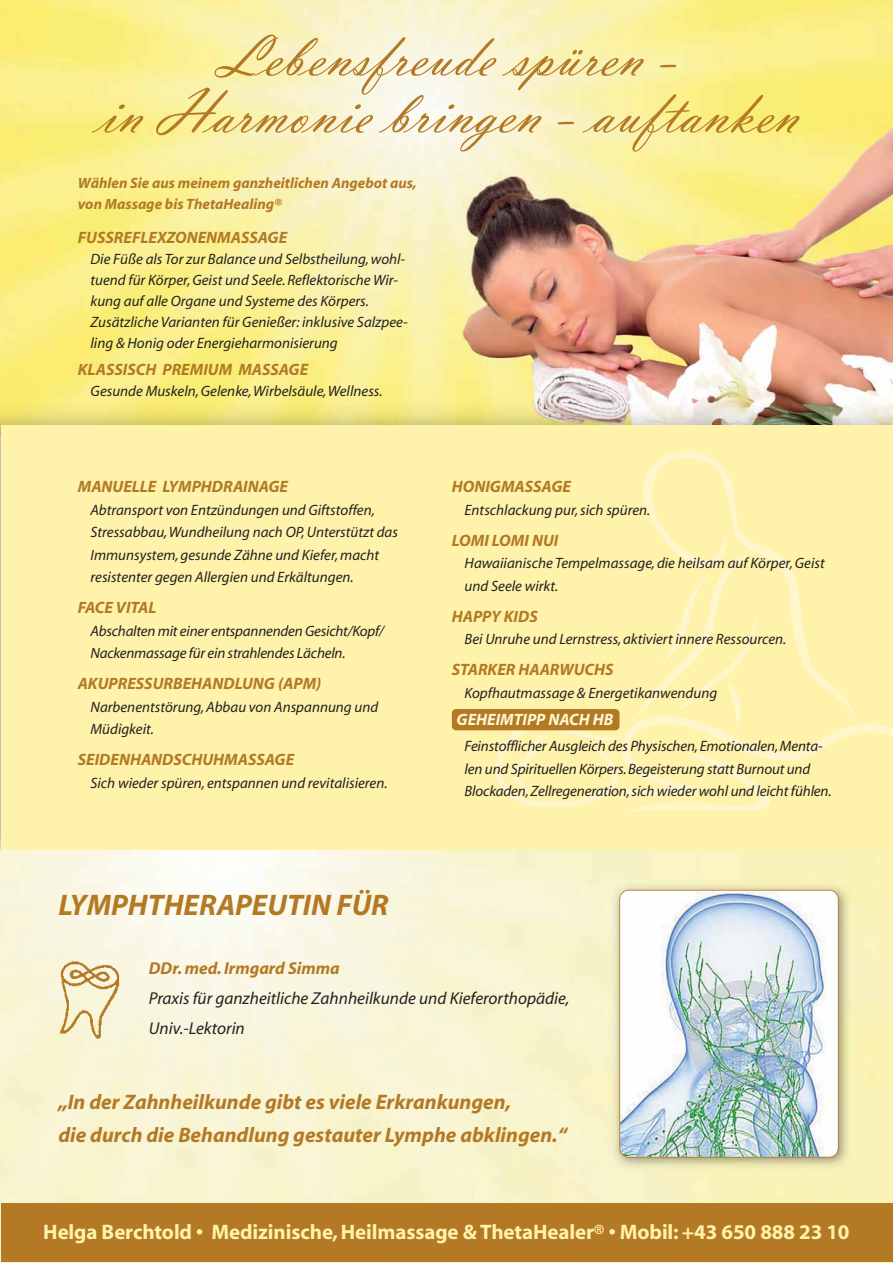
<style>
.page{position:relative;width:893px;height:1263px;background:#fff}
.page>*{position:absolute;margin:0;border:0;box-sizing:border-box;transform-origin:0 0}
.t1{font:63.75px/57px "Vladimir Script";color:#b37924;text-align:center}
.t2{font:italic 700 29.85px "Myriad";color:#b37924}
.t3{font:italic 700 21.15px/32.4px "Myriad";color:#b37924}
.t4{font:700 21px "Myriad";letter-spacing:-.005em;color:#fff2ab}
.t5{font:italic 17.25px/29.8px "Myriad";color:#231f20}
.t6{font:italic 700 17.25px "Myriad";color:#b37924}
.t7{font:italic 700 16.5px "Myriad";color:#b37924}
.t8{font:italic 700 16.5px "Myriad";color:#fff8d3}
.t9{font:italic 15px/22.5px "Myriad";color:#231f20}
.t10{font:italic 700 15px/21px "Myriad";color:#b37924}
</style>
<div class="page">
<img style="left:1px;top:0;width:892px;height:404px">
<img style="left:439px;top:114px;width:454px;height:290px">
<img style="left:1px;top:404px;width:892px;height:21px">
<div style="left:1px;top:425px;width:892px;height:425px;background:#fff2ab"></div>
<div style="left:1px;top:1203px;width:892px;height:59px;background:#b37924"></div>
<img style="left:609px;top:880px;width:246px;height:294px">
<img style="left:620px;top:890px;width:218px;height:267px;border-radius:9px">
<div style="left:619px;top:890px;width:220px;height:267px;border:2px solid #b37924;border-radius:9px"></div>
<img style="left:51px;top:953px;width:78px;height:89px">
<img style="left:479px;top:451px;width:414px;height:361px">
<div style="left:452px;top:709px;width:167px;height:21px;background:#b37924;border-radius:4px"></div>
<h1 class="t1" style="left:99px;top:28px;width:701px">Lebensfreude spüren -<br>in Harmonie bringen - auftanken</h1>
<p class="t10" style="left:78px;top:173px;width:341px">Wählen Sie aus meinem ganzheitlichen Angebot aus, von Massage bis ThetaHealing®</p>
<p class="t7" style="left:78px;top:231px;width:211px">FUSSREFLEXZONENMASSAGE</p>
<p class="t9" style="left:91px;top:249px;width:319px;line-height:21px">Die Füße als Tor zur Balance und Selbstheilung, wohl&shy;tuend für Körper, Geist und Seele. Reflektorische Wir&shy;kung auf alle Organe und Systeme des Körpers.<br>Zusätzliche Varianten für Genießer: inklusive Salzpee&shy;ling &amp; Honig oder Energieharmonisierung</p>
<p class="t7" style="left:78px;top:363px;width:232px">KLASSISCH PREMIUM MASSAGE</p>
<p class="t9" style="left:91px;top:380px;width:293px">Gesunde Muskeln, Gelenke, Wirbelsäule, Wellness.</p>
<p class="t7" style="left:78px;top:481px;width:212px">MANUELLE LYMPHDRAINAGE</p>
<p class="t9" style="left:91px;top:500px;width:309px">Abtransport von Entzündungen und Giftstoffen, Stressabbau, Wundheilung nach OP, Unterstützt das Immunsystem, gesunde Zähne und Kiefer, macht resistenter gegen Allergien und Erkältungen.</p>
<p class="t7" style="left:78px;top:602px;width:80px">FACE VITAL</p>
<p class="t9" style="left:91px;top:621px;width:295px">Abschalten mit einer entspannenden Gesicht/Kopf/<br>Nackenmassage für ein strahlendes Lächeln.</p>
<p class="t7" style="left:78px;top:678px;width:245px">AKUPRESSURBEHANDLUNG (APM)</p>
<p class="t9" style="left:91px;top:697px;width:289px">Narbenentstörung, Abbau von Anspannung und<br>Müdigkeit.</p>
<p class="t7" style="left:78px;top:754px;width:218px">SEIDENHANDSCHUHMASSAGE</p>
<p class="t9" style="left:91px;top:773px;width:299px">Sich wieder spüren, entspannen und revitalisieren.</p>
<p class="t7" style="left:452px;top:481px;width:121px">HONIGMASSAGE</p>
<p class="t9" style="left:465px;top:500px;width:187px">Entschlackung pur, sich spüren.</p>
<p class="t7" style="left:452px;top:534px;width:108px">LOMI LOMI NUI</p>
<p class="t9" style="left:465px;top:553px;width:362px">Hawaiianische Tempelmassage, die heilsam auf Körper, Geist und Seele wirkt.</p>
<p class="t7" style="left:452px;top:610px;width:87px">HAPPY KIDS</p>
<p class="t9" style="left:465px;top:629px;width:323px">Bei Unruhe und Lernstress, aktiviert innere Ressourcen.</p>
<p class="t7" style="left:452px;top:664px;width:163px">STARKER HAARWUCHS</p>
<p class="t9" style="left:465px;top:683px;width:254px">Kopfhautmassage &amp; Energetikanwendung</p>
<p class="t9" style="left:465px;top:736px;width:368px">Feinstofflicher Ausgleich des Physischen, Emotionalen, Menta&shy;len und Spirituellen Körpers. Begeisterung statt Burnout und<br>Blockaden, Zellregeneration, sich wieder wohl und leicht fühlen.</p>
<p class="t8" style="left:457px;top:713px;width:158px">GEHEIMTIPP NACH HB</p>
<h2 class="t2" style="left:58px;top:894px;width:332px">LYMPHTHERAPEUTIN FÜR</h2>
<p class="t6" style="left:149px;top:962px;width:192px">DDr. med. Irmgard Simma</p>
<p class="t5" style="left:149px;top:984px;width:422px">Praxis für ganzheitliche Zahnheilkunde und Kieferorthopädie,<br>Univ.-Lektorin</p>
<h3 class="t3" style="left:58px;top:1088px;width:510px">„In der Zahnheilkunde gibt es viele Erkrankungen,<br>die durch die Behandlung gestauter Lymphe abklingen.“</h3>
<h3 class="t4" style="left:43px;top:1224px;width:808px">Helga Berchtold • Medizinische, Heilmassage &amp; ThetaHealer® • Mobil: +43 650 888 23 10</h3>
</div>
